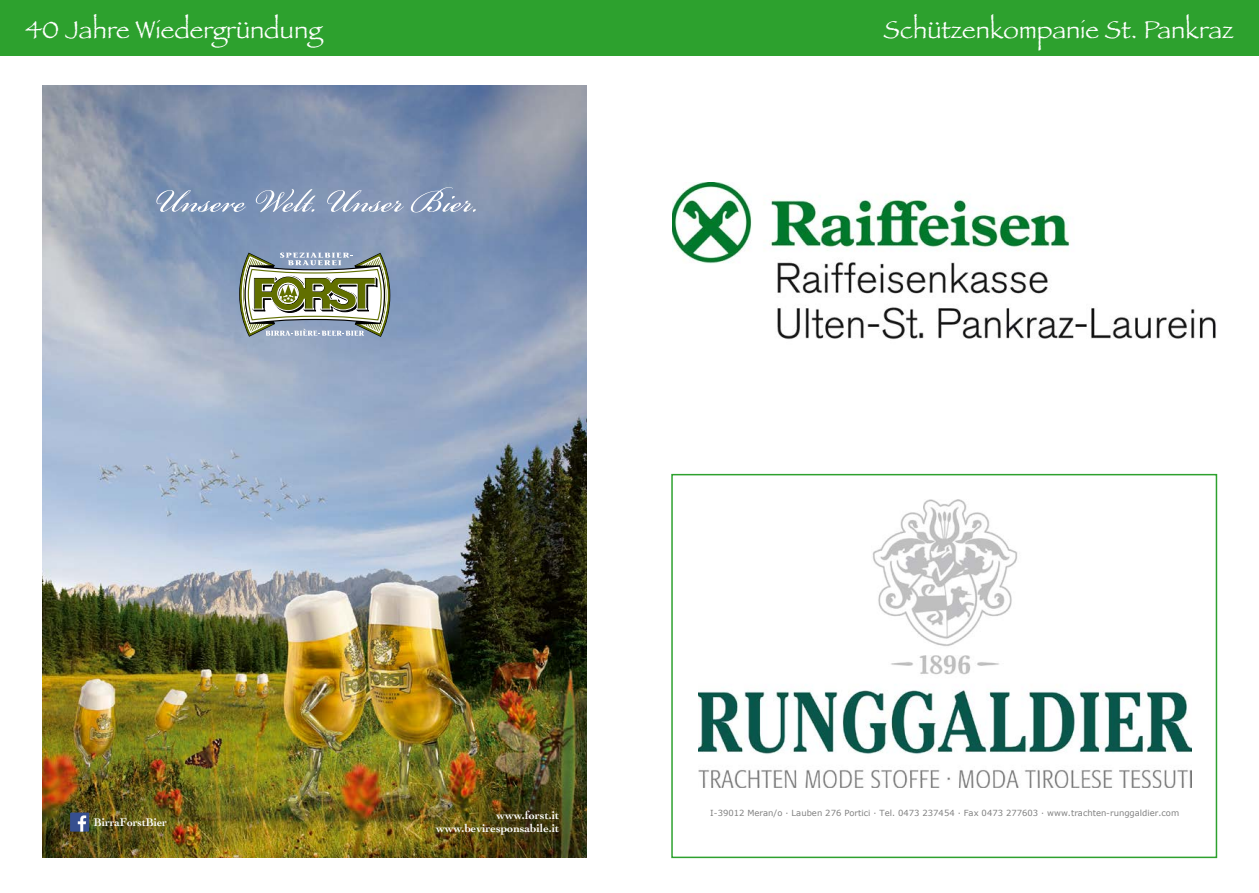
<style>
.page{position:relative;width:1259px;height:893px;background:#fff}
.page>*{position:absolute;margin:0;border:0;box-sizing:border-box;transform-origin:0 0}
.t1{font:25.5px "Papyrus";color:#fff}
.t2{font:700 11.7px "Cochin";color:#fff}
.t3{font:700 11.7px "Cochin";color:#fff;scale:.95 1}
.t4{font:8.4px "Verdana";color:#808080}
</style>
<div class="page">
<div style="left:0;top:0;width:1259px;height:55px;background:#2da12e"></div>
<img style="left:43px;top:85px;width:544px;height:772px">
<svg style="left:239px;top:253px;width:151px;height:84px"></svg>
<svg style="left:156px;top:187px;width:320px;height:25px;background:#92a3bf"></svg>
<div style="left:70px;top:812px;width:19px;height:20px;background:#364f8f"></div>
<svg style="left:78px;top:815px;width:8px;height:17px"></svg>
<img style="left:672px;top:183px;width:544px;height:157px">
<img style="left:698px;top:500px;width:493px;height:287px">
<div style="left:671px;top:474px;width:546px;height:384px;border:2px solid #2da12e"></div>
<h1 class="t1" style="left:26px;top:14px;width:298px">40 Jahre Wiedergründung</h1>
<h1 class="t1" style="left:883px;top:14px;width:351px">Schützenkompanie St. Pankraz</h1>
<h2 class="t3" style="left:94px;top:814px;width:78px">BirraForstBier</h2>
<h2 class="t2" style="left:496px;top:807px;width:64px">www.forst.it</h2>
<p class="t4" style="left:710px;top:808px;width:470px">I-39012 Meran/o · Lauben 276 Portici · Tel. 0473 237454 · Fax 0473 277603 · www.trachten-runggaldier.com</p>
<h2 class="t2" style="left:436px;top:820px;width:125px">www.beviresponsabile.it</h2>
</div>
